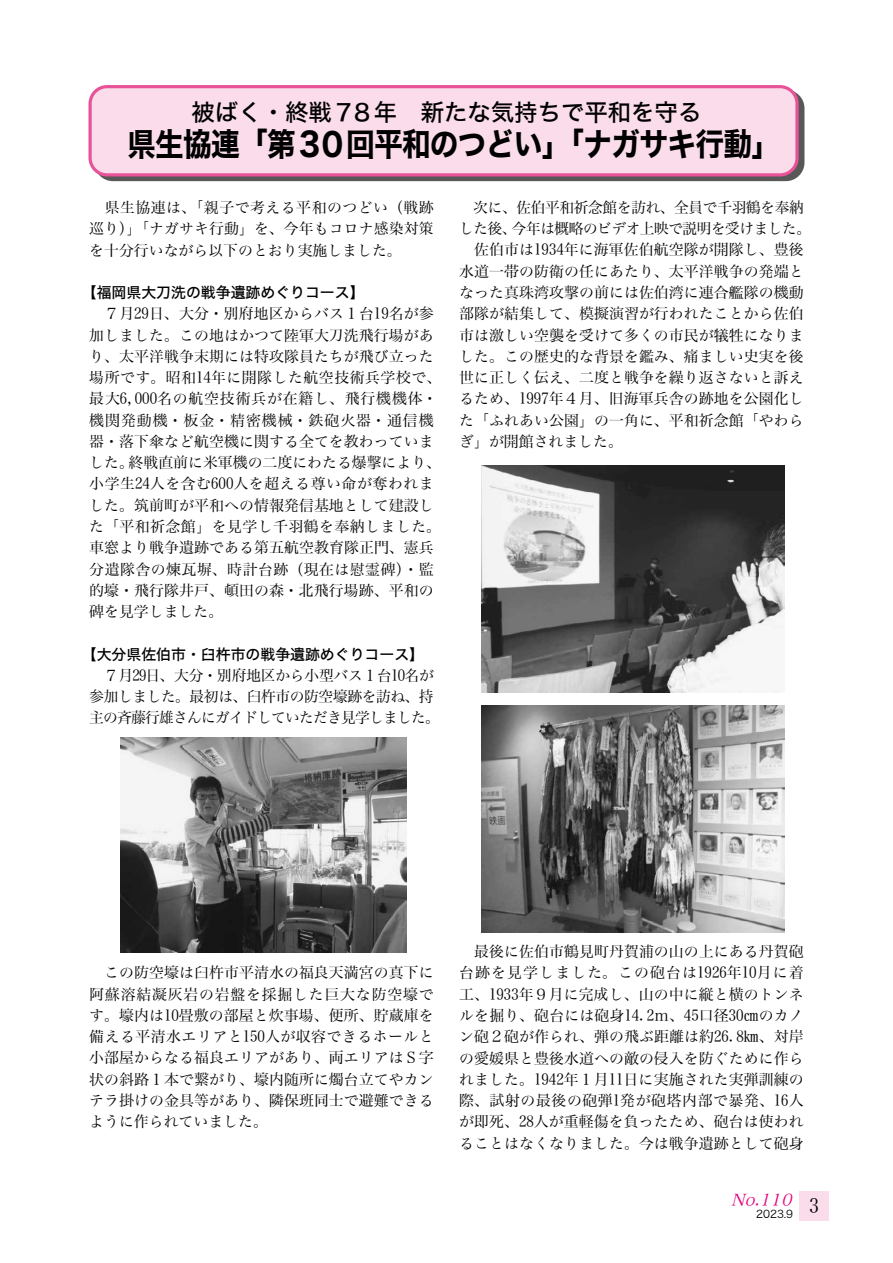
<style>
.page{position:relative;width:893px;height:1263px;background:#fff}
.page>*{position:absolute;margin:0;border:0;box-sizing:border-box;transform-origin:0 0}
.t1{font:31.95px "Hiragino Kaku W7 90 ms RKSJ H";letter-spacing:-.025em;color:#000;scale:.9 1}
.t2{font:23.4px "Hiragino Kaku W5 90 ms RKSJ H";color:#000}
.t3{font:italic 15.9px "Hiragino Min W3 90 msp RKSJ H";color:#e4007f}
.t4{font:14.85px/21.3px "Hiragino Min W3 90 ms RKSJ H";letter-spacing:.005em;color:#000;text-align:justify}
.t5{font:14.85px/21.3px "Hiragino Min W3 90 ms RKSJ H";letter-spacing:-.025em;color:#000}
.t6{font:14.85px "Hiragino Kaku W5 90 ms RKSJ H";color:#000}
.t7{font:10.65px "Hiragino Kaku W3 90 msp RKSJ H";color:#000}
.s1{font-family:"Hiragino Serif Pr 6 N W3"}
</style>
<div class="page">
<div style="left:94px;top:90px;width:710px;height:91px;border:3px solid #595757;border-radius:17px"></div>
<div style="left:90px;top:87px;width:707px;height:88px;background:#fadcea;border-radius:17px"></div>
<div style="left:88px;top:85px;width:711px;height:91px;border:3px solid #e85298;border-radius:17px"></div>
<div style="left:799px;top:1191px;width:30px;height:29px;background:#fadcea"></div>
<img style="left:482px;top:466px;width:302px;height:226px">
<img style="left:482px;top:706px;width:302px;height:227px">
<img style="left:120px;top:738px;width:287px;height:215px">
<h2 class="t2" style="left:192px;top:100px;width:511px">被ばく・終戦７８年　新たな気持ちで平和を守る</h2>
<h1 class="t1" style="left:127px;top:128px;width:727px">県生協連「第３０回平和のつどい」「ナガサキ行動」</h1>
<p class="t4" style="left:89px;top:197px;width:346px">　県生協連は、「親子で考える平和のつどい（戦跡巡り）」「ナガサキ行動」を、今年もコロナ感染対策を十分行いながら以下のとおり実施しました。</p>
<p class="t6" style="left:82px;top:285px;width:284px">【福岡県大刀洗の戦争遺跡めぐりコース】</p>
<p class="t4" style="left:89px;top:303px;width:353px;text-align:left">　７月29日、大分・別府地区からバス１台19名が参加しました。この地はかつて陸軍大刀洗飛行場があり、太平洋戦争末期には特攻隊員たちが飛び立った場所です。昭和14年に開隊した航空技術兵学校で、最大6,000名の航空技術兵が在籍し、飛行機機体・機関発動機・板金・精密機械・鉄砲火器・通信機器・落下傘など航空機に関する全てを教わっていました。終戦直前に米軍機の二度にわたる爆撃により、小学生24人を含む600人を超える尊い命が奪われました。筑前町が平和への情報発信基地として建設した「平和祈念館」を見学し千羽鶴を奉納しました。車窓より戦争遺跡である第五航空教育隊正門、憲兵分遣隊舎の<span class="s1">煉</span>瓦塀、時計台跡（現在は慰霊碑）・監的壕・飛行隊井戸、頓田の森・北飛行場跡、平和の碑を見学しました。</p>
<p class="t6" style="left:82px;top:646px;width:344px">【大分県佐伯市・臼杵市の戦争遺跡めぐりコース】</p>
<p class="t5" style="left:89px;top:665px;width:352px">　７月29日、大分・別府地区から小型バス１台10名が参加しました。最初は、臼杵市の防空壕跡を訪ね、持主の斉藤行雄さんにガイドしていただき見学しました。</p>
<p class="t4" style="left:459px;top:197px;width:353px;text-align:left">　次に、佐伯平和祈念館を訪れ、全員で千羽鶴を奉納した後、今年は概略のビデオ上映で説明を受けました。　佐伯市は1934年に海軍佐伯航空隊が開隊し、豊後水道一帯の防衛の任にあたり、太平洋戦争の発端となった真珠湾攻撃の前には佐伯湾に連合艦隊の機動部隊が結集して、模擬演習が行われたことから佐伯市は激しい空襲を受けて多くの市民が犠牲になりました。この歴史的な背景を鑑み、痛ましい史実を後世に正しく伝え、二度と戦争を繰り返さないと訴えるため、1997年４月、旧海軍兵舎の跡地を公園化した「ふれあい公園」の一角に、平和祈念館「やわらぎ」が開館されました。</p>
<p class="t4" style="left:89px;top:963px;width:346px">　この防空壕は臼杵市平清水の福良天満宮の真下に阿蘇溶結凝灰岩の岩盤を採掘した巨大な防空壕です。壕内は10畳敷の部屋と炊事場、便所、貯蔵庫を備える平清水エリアと150人が収容できるホールと小部屋からなる福良エリアがあり、両エリアはＳ字状の斜路１本で繋がり、壕内随所に燭台立てやカンテラ掛けの金具等があり、隣保班同士で避難できるように作られていました。</p>
<p class="t4" style="left:459px;top:941px;width:346px">　最後に佐伯市鶴見町丹賀浦の山の上にある丹賀砲台跡を見学しました。この砲台は1926年10月に着工、1933年９月に完成し、山の中に縦と横のトンネルを掘り、砲台には砲身14.2ｍ、45口径30㎝のカノン砲２砲が作られ、弾の飛ぶ距離は約26.8㎞、対岸の愛媛県と豊後水道への敵の侵入を防ぐために作られました。1942年１月11日に実施された実弾訓練の際、試射の最後の砲弾1発が砲塔内部で暴発、16人が即死、28人が重軽傷を負ったため、砲台は使われることはなくなりました。今は戦争遺跡として砲身</p>
<p class="t3" style="left:731px;top:1192px;width:67px">No.110</p>
<p class="t7" style="left:756px;top:1209px;width:64px">2023.9 <sup>3</sup></p>
</div>
